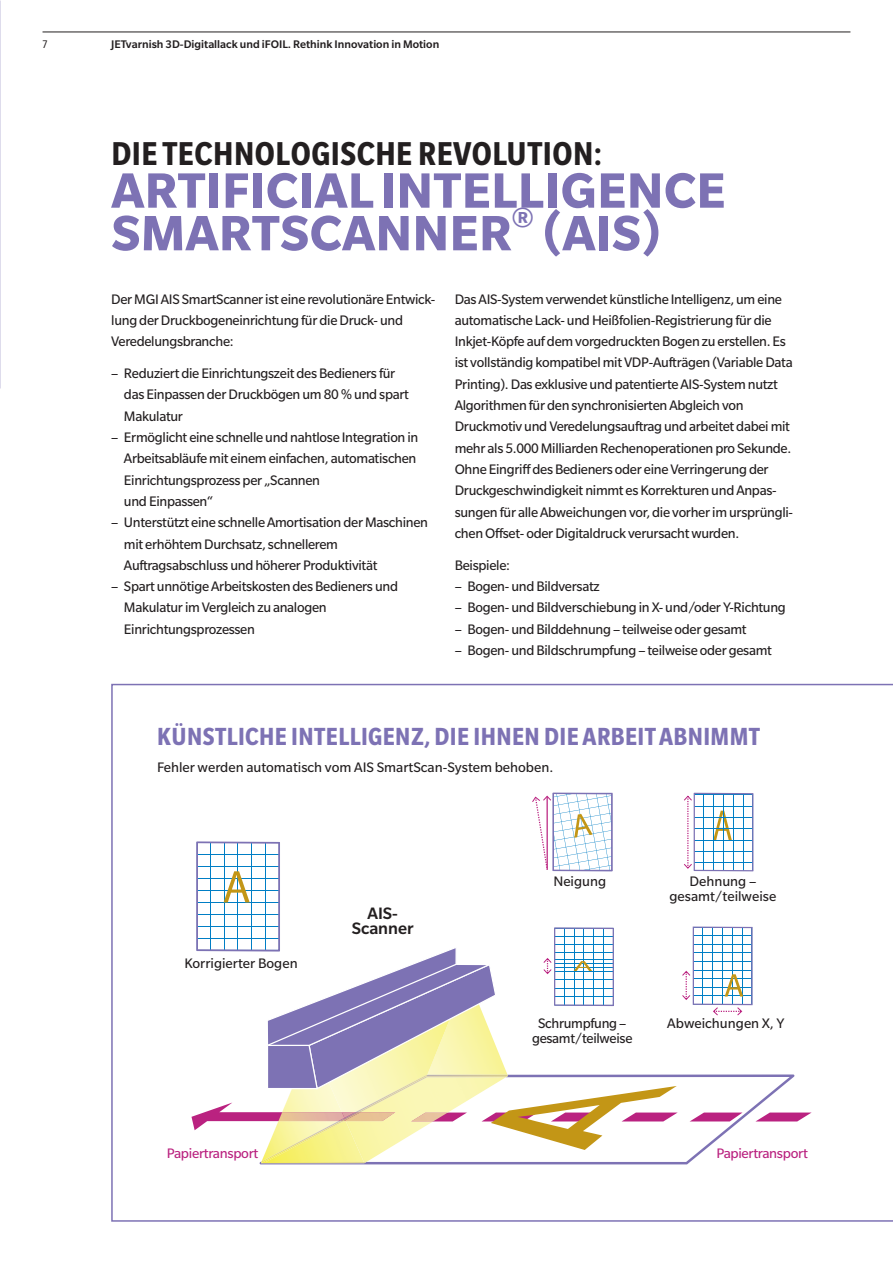
<style>
.page{position:relative;width:893px;height:1263px;background:#fff}
.page>*{position:absolute;margin:0;border:0;box-sizing:border-box;transform-origin:0 0}
.t1{font:700 54px/42.6px "Slate Pro";letter-spacing:.01em;color:#7d72b4}
.t2{font:700 condensed 36px "Slate Pro";letter-spacing:.015em;color:#231f20}
.t3{font:700 condensed 27px "Slate Pro";letter-spacing:.015em;color:#7d72b4}
.t4{font:500 18px/15px "Slate Pro";color:#231f20;text-align:center}
.t5{font:15px/21.3px "Slate Pro";letter-spacing:-.02em;color:#231f20}
.t6{font:15px/15px "Slate Pro";color:#231f20;text-align:center}
.t7{font:15px "Slate Pro";letter-spacing:-.02em;color:#ba2280}
.t8{font:500 12px "Slate Pro";color:#231f20}
.t9{font:condensed 12px "Slate Pro";color:#231f20}
</style>
<div class="page">
<svg style="left:111px;top:684px;width:782px;height:538px"></svg>
<svg style="left:259px;top:1150px;width:535px;height:14px"></svg>
<img style="left:364px;top:1150px;width:144px;height:13px">
<img style="left:261px;top:1150px;width:103px;height:13px">
<svg style="left:168px;top:793px;width:644px;height:357px"></svg>
<hr style="left:43px;top:32px;width:807px;height:1px;background:#231f20">
<p class="t9" style="left:43px;top:38px;width:7px">7</p>
<p class="t8" style="left:111px;top:38px;width:330px">JETvarnish 3D-Digitallack und iFOIL. Rethink Innovation in Motion</p>
<h2 class="t2" style="left:111px;top:135px;width:492px">DIE TECHNOLOGISCHE REVOLUTION:</h2>
<h1 class="t1" style="left:111px;top:168px;width:615px">ARTIFICIAL INTELLIGENCE<br>SMARTSCANNER<sup>®</sup> (AIS)</h1>
<p class="t5" style="left:111px;top:288px;width:326px">Der MGI AIS SmartScanner ist eine revolutionäre Entwick&shy;lung der Druckbogeneinrichtung für die Druck- und<br>Veredelungsbranche:</p>
<p class="t5" style="left:124px;top:363px;width:286px;text-indent:-13px">– Reduziert die Einrichtungszeit des Bedieners für das Einpassen der Druckbögen um 80 % und spart<br>Makulatur</p>
<p class="t5" style="left:124px;top:426px;width:296px;text-indent:-13px">– Ermöglicht eine schnelle und nahtlose Integration in Arbeitsabläufe mit einem einfachen, automatischen Einrichtungsprozess per „Scannen<br>und Einpassen“</p>
<p class="t5" style="left:124px;top:512px;width:306px;text-indent:-13px">– Unterstützt eine schnelle Amortisation der Maschinen mit erhöhtem Durchsatz, schnellerem<br>Auftragsabschluss und höherer Produktivität</p>
<p class="t5" style="left:124px;top:576px;width:276px;text-indent:-13px">– Spart unnötige Arbeitskosten des Bedieners und<br>Makulatur im Vergleich zu analogen<br>Einrichtungsprozessen</p>
<p class="t5" style="left:455px;top:288px;width:340px">Das AIS-System verwendet künstliche Intelligenz, um eine automatische Lack- und Heißfolien-Registrierung für die Inkjet-Köpfe auf dem vorgedruckten Bogen zu erstellen. Es ist vollständig kompatibel mit VDP-Aufträgen (Variable Data Printing). Das exklusive und patentierte AIS-System nutzt Algorithmen für den synchronisierten Abgleich von Druckmotiv und Veredelungsauftrag und arbeitet dabei mit mehr als 5.000 Milliarden Rechenoperationen pro Sekunde.<br>Ohne Eingriff des Bedieners oder eine Verringerung der Druckgeschwindigkeit nimmt es Korrekturen und Anpas&shy;sungen für alle Abweichungen vor, die vorher im ursprüngli&shy;chen Offset- oder Digitaldruck verursacht wurden.</p>
<p class="t5" style="left:455px;top:554px;width:57px">Beispiele:</p>
<p class="t5" style="left:455px;top:576px;width:146px">– Bogen- und Bildversatz</p>
<p class="t5" style="left:455px;top:597px;width:333px">– Bogen- und Bildverschiebung in X- und/oder Y-Richtung</p>
<p class="t5" style="left:455px;top:618px;width:293px">– Bogen- und Bilddehnung – teilweise oder gesamt</p>
<p class="t5" style="left:455px;top:639px;width:319px">– Bogen- und Bildschrumpfung – teilweise oder gesamt</p>
<h3 class="t3" style="left:157px;top:722px;width:604px">KÜNSTLICHE INTELLIGENZ, DIE IHNEN DIE ARBEIT ABNIMMT</h3>
<p class="t6" style="left:157px;top:760px;width:398px">Fehler werden automatisch vom AIS SmartScan-System behoben.</p>
<p class="t6" style="left:184px;top:955px;width:115px">Korrigierter Bogen</p>
<p class="t4" style="left:352px;top:906px;width:63px">AIS-<br>Scanner</p>
<p class="t6" style="left:553px;top:874px;width:54px">Neigung</p>
<p class="t6" style="left:669px;top:874px;width:108px">Dehnung – gesamt/teilweise</p>
<p class="t5" style="left:532px;top:1016px;width:102px;line-height:15px;text-align:center">Schrumpfung – gesamt/teilweise</p>
<p class="t6" style="left:667px;top:1016px;width:119px">Abweichungen X, Y</p>
<p class="t7" style="left:167px;top:1145px;width:93px">Papiertransport</p>
<p class="t7" style="left:716px;top:1145px;width:93px">Papiertransport</p>
</div>
